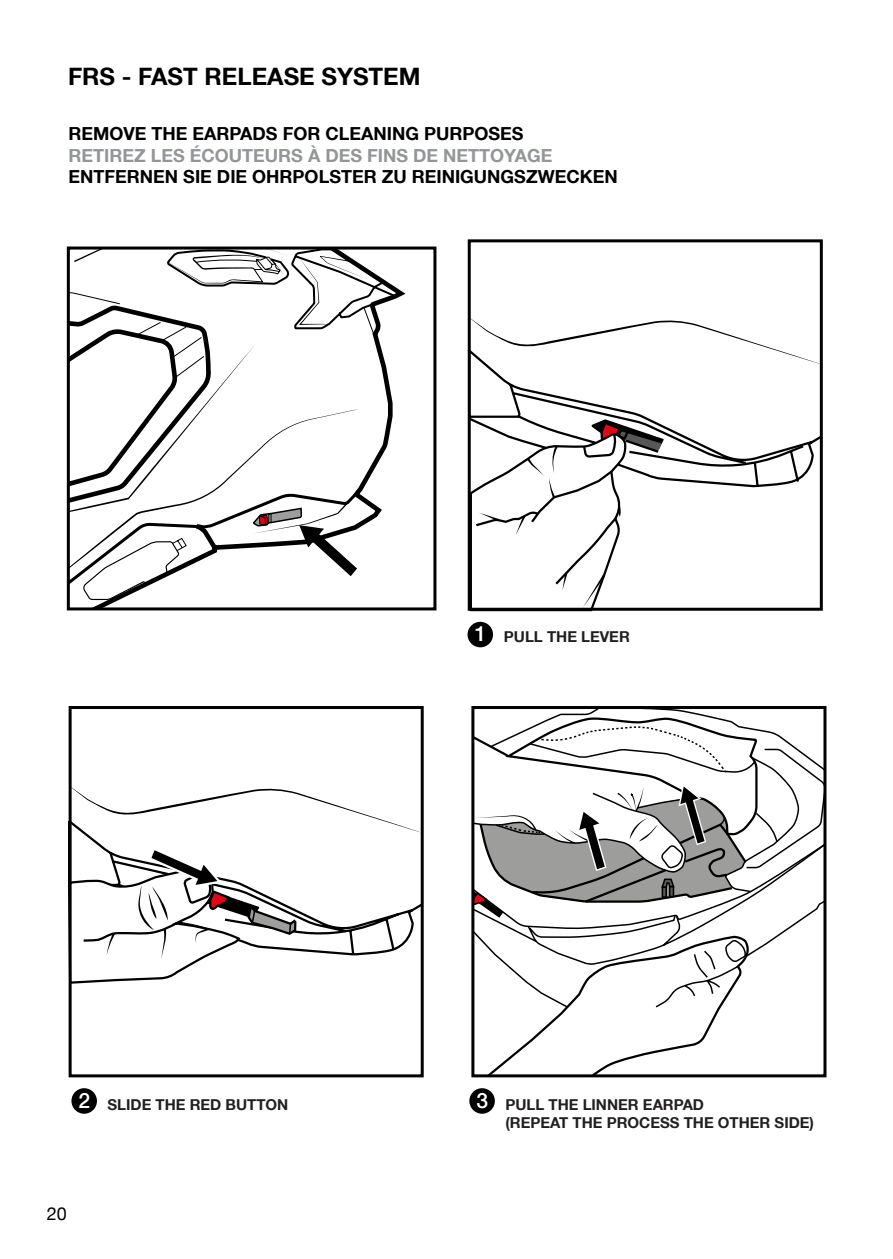
<style>
.page{position:relative;width:893px;height:1259px;background:#fff}
.page>*{position:absolute;margin:0;border:0;box-sizing:border-box;transform-origin:0 0}
.t1{font:700 24px "Helvetica Neue LT Com";color:#010101}
.t2{font:500 21px "Helvetica Neue LT Com";color:#fff}
.t3{font:700 18px "Helvetica Neue LT Com";color:#000}
.t4{font:700 18px "Helvetica Neue LT Com";color:#939598}
.t5{font:18px "Helvetica Neue LT Com";color:#000}
.t6{font:700 15px/18px "Helvetica Neue LT Com";color:#231f20}
.s1{font-weight:500;font-size:21px;color:#fff}
</style>
<div class="page">
<svg style="left:469px;top:319px;width:350px;height:293px"></svg>
<div style="left:468px;top:239px;width:355px;height:372px;border:3px solid #000"></div>
<svg style="left:68px;top:786px;width:352px;height:199px"></svg>
<div style="left:69px;top:706px;width:355px;height:371px;border:3px solid #000"></div>
<div style="left:467px;top:622px;width:26px;height:25px;background:#000;border-radius:50%"></div>
<div style="left:71px;top:1088px;width:26px;height:25px;background:#000;border-radius:50%"></div>
<div style="left:469px;top:1088px;width:26px;height:25px;background:#000;border-radius:50%"></div>
<svg style="left:71px;top:250px;width:327px;height:356px"></svg>
<div style="left:67px;top:246px;width:369px;height:364px;border:3px solid #000"></div>
<svg style="left:473px;top:707px;width:352px;height:35px"></svg>
<svg style="left:779px;top:742px;width:46px;height:74px"></svg>
<svg style="left:779px;top:843px;width:46px;height:166px"></svg>
<svg style="left:471px;top:715px;width:308px;height:361px"></svg>
<h1 class="t1" style="left:68px;top:61px;width:354px">FRS - FAST RELEASE SYSTEM</h1>
<p class="t3" style="left:69px;top:122px;width:456px">REMOVE THE EARPADS FOR CLEANING PURPOSES</p>
<p class="t4" style="left:69px;top:144px;width:485px">RETIREZ LES ÉCOUTEURS À DES FINS DE NETTOYAGE</p>
<p class="t3" style="left:69px;top:165px;width:550px">ENTFERNEN SIE DIE OHRPOLSTER ZU REINIGUNGSZWECKEN</p>
<p class="t6" style="left:475px;top:627px;width:157px"><span class="s1">1</span> PULL THE LEVER</p>
<p class="t6" style="left:79px;top:1094px;width:211px"><span class="s1">2</span> SLIDE THE RED BUTTON</p>
<p class="t6" style="left:505px;top:1094px;width:310px">PULL THE LINNER EARPAD<br>(REPEAT THE PROCESS THE OTHER SIDE)</p>
<h2 class="t2" style="left:476px;top:1087px;width:13px">3</h2>
<p class="t5" style="left:47px;top:1202px;width:22px">20</p>
</div>
